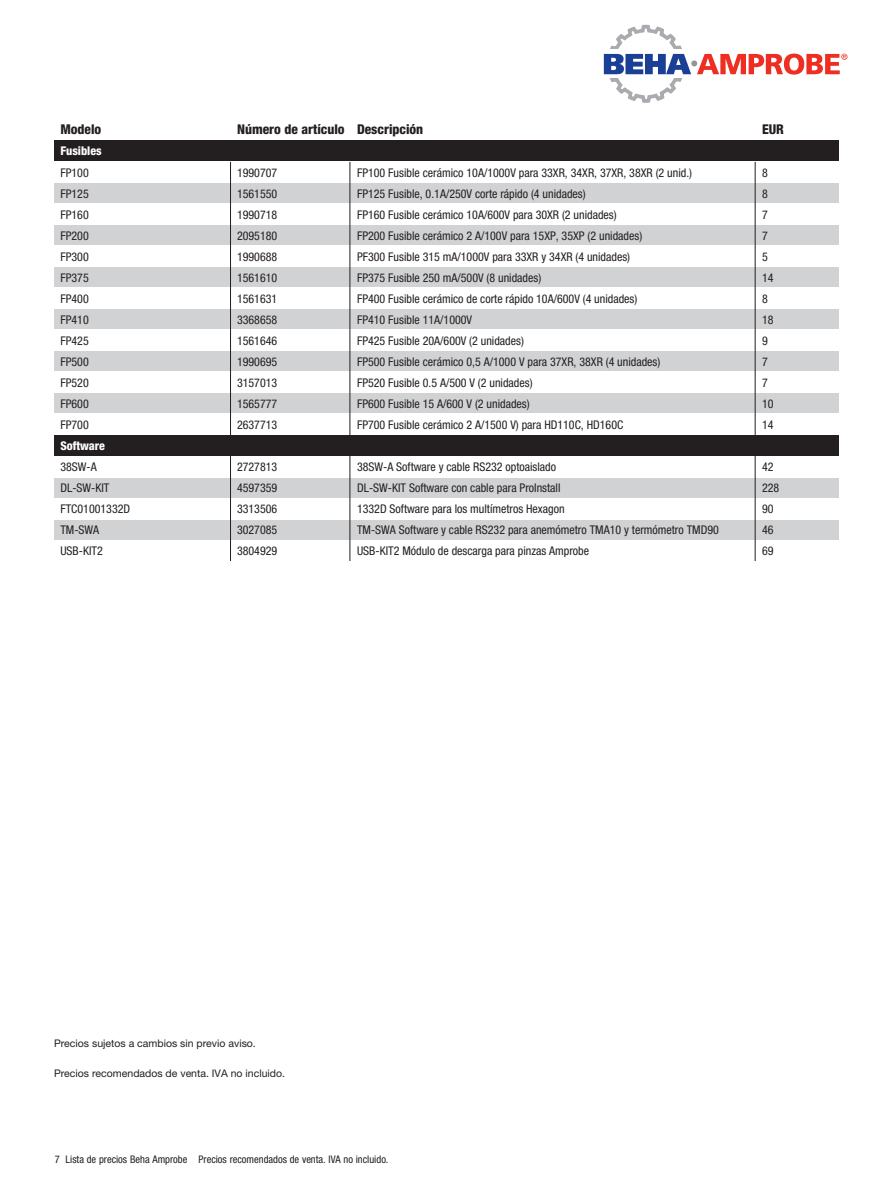
<style>
.page{position:relative;width:893px;height:1191px;background:#fff}
.page>*{position:absolute;margin:0;border:0;box-sizing:border-box;transform-origin:0 0}
.t1{font:800 condensed 13.5px "Helvetica Neue LT Pro";color:#231f20}
.t2{font:condensed 12px "Helvetica Neue LT Pro";color:#231f20}
.t3{font:800 condensed 12px "Helvetica Neue LT Pro";color:#fff}
.none{font:10.5px "Helvetica Neue LT Pro";color:#231f20}
.t4{font:condensed 10.5px "Helvetica Neue LT Pro";color:#231f20}
</style>
<div class="page">
<div style="left:54px;top:141px;width:785px;height:21px;background:#231f20"></div>
<div style="left:54px;top:183px;width:785px;height:21px;background:#d1d2d4"></div>
<div style="left:54px;top:225px;width:785px;height:21px;background:#d1d2d4"></div>
<div style="left:54px;top:267px;width:785px;height:21px;background:#d1d2d4"></div>
<div style="left:54px;top:309px;width:785px;height:21px;background:#d1d2d4"></div>
<div style="left:54px;top:351px;width:785px;height:21px;background:#d1d2d4"></div>
<div style="left:54px;top:393px;width:785px;height:21px;background:#d1d2d4"></div>
<div style="left:54px;top:435px;width:785px;height:21px;background:#231f20"></div>
<div style="left:54px;top:477px;width:785px;height:21px;background:#d1d2d4"></div>
<div style="left:54px;top:519px;width:785px;height:21px;background:#d1d2d4"></div>
<hr style="left:230px;top:456px;width:1px;height:105px;background:#231f20">
<hr style="left:230px;top:162px;width:1px;height:273px;background:#231f20">
<hr style="left:350px;top:456px;width:1px;height:105px;background:#231f20">
<hr style="left:350px;top:162px;width:1px;height:273px;background:#231f20">
<hr style="left:755px;top:456px;width:1px;height:105px;background:#231f20">
<hr style="left:755px;top:162px;width:1px;height:273px;background:#231f20">
<svg style="left:604px;top:24px;width:243px;height:79px"></svg>
<p class="t1" style="left:60px;top:121px;width:43px">Modelo</p>
<p class="t1" style="left:237px;top:121px;width:188px">Número de artículo Descripción</p>
<p class="t1" style="left:762px;top:121px;width:24px">EUR</p>
<p class="t3" style="left:60px;top:144px;width:43px">Fusibles</p>
<p class="t2" style="left:60px;top:165px;width:30px">FP100</p>
<p class="t2" style="left:237px;top:165px;width:42px">1990707</p>
<p class="t2" style="left:357px;top:165px;width:337px">FP100 Fusible cerámico 10A/1000V para 33XR, 34XR, 37XR, 38XR (2 unid.)</p>
<p class="t2" style="left:762px;top:165px;width:7px">8</p>
<p class="t2" style="left:60px;top:186px;width:30px">FP125</p>
<p class="t2" style="left:237px;top:186px;width:42px">1561550</p>
<p class="t2" style="left:357px;top:186px;width:230px">FP125 Fusible, 0.1A/250V corte rápido (4 unidades)</p>
<p class="t2" style="left:762px;top:186px;width:7px">8</p>
<p class="t2" style="left:60px;top:207px;width:30px">FP160</p>
<p class="t2" style="left:237px;top:207px;width:42px">1990718</p>
<p class="t2" style="left:357px;top:207px;width:261px">FP160 Fusible cerámico 10A/600V para 30XR (2 unidades)</p>
<p class="t2" style="left:762px;top:207px;width:7px">7</p>
<p class="t2" style="left:60px;top:228px;width:30px">FP200</p>
<p class="t2" style="left:237px;top:228px;width:42px">2095180</p>
<p class="t2" style="left:357px;top:228px;width:287px">FP200 Fusible cerámico 2 A/100V para 15XP, 35XP (2 unidades)</p>
<p class="t2" style="left:762px;top:228px;width:7px">7</p>
<p class="t2" style="left:60px;top:249px;width:30px">FP300</p>
<p class="t2" style="left:237px;top:249px;width:42px">1990688</p>
<p class="t2" style="left:357px;top:249px;width:275px">PF300 Fusible 315 mA/1000V para 33XR y 34XR (4 unidades)</p>
<p class="t2" style="left:762px;top:249px;width:7px">5</p>
<p class="t2" style="left:60px;top:270px;width:30px">FP375</p>
<p class="t2" style="left:237px;top:270px;width:42px">1561610</p>
<p class="t2" style="left:357px;top:270px;width:186px">FP375 Fusible 250 mA/500V (8 unidades)</p>
<p class="t2" style="left:762px;top:270px;width:13px">14</p>
<p class="t2" style="left:60px;top:291px;width:30px">FP400</p>
<p class="t2" style="left:237px;top:291px;width:42px">1561631</p>
<p class="t2" style="left:357px;top:291px;width:282px">FP400 Fusible cerámico de corte rápido 10A/600V (4 unidades)</p>
<p class="t2" style="left:762px;top:291px;width:7px">8</p>
<p class="t2" style="left:60px;top:312px;width:30px">FP410</p>
<p class="t2" style="left:237px;top:312px;width:42px">3368658</p>
<p class="t2" style="left:357px;top:312px;width:117px">FP410 Fusible 11A/1000V</p>
<p class="t2" style="left:762px;top:312px;width:13px">18</p>
<p class="t2" style="left:60px;top:333px;width:30px">FP425</p>
<p class="t2" style="left:237px;top:333px;width:42px">1561646</p>
<p class="t2" style="left:357px;top:333px;width:168px">FP425 Fusible 20A/600V (2 unidades)</p>
<p class="t2" style="left:762px;top:333px;width:7px">9</p>
<p class="t2" style="left:60px;top:354px;width:30px">FP500</p>
<p class="t2" style="left:237px;top:354px;width:42px">1990695</p>
<p class="t2" style="left:357px;top:354px;width:305px">FP500 Fusible cerámico 0,5 A/1000 V para 37XR, 38XR (4 unidades)</p>
<p class="t2" style="left:762px;top:354px;width:7px">7</p>
<p class="t2" style="left:60px;top:375px;width:30px">FP520</p>
<p class="t2" style="left:237px;top:375px;width:42px">3157013</p>
<p class="t2" style="left:357px;top:375px;width:177px">FP520 Fusible 0.5 A/500 V (2 unidades)</p>
<p class="t2" style="left:762px;top:375px;width:7px">7</p>
<p class="t2" style="left:60px;top:396px;width:30px">FP600</p>
<p class="t2" style="left:237px;top:396px;width:42px">1565777</p>
<p class="t2" style="left:357px;top:396px;width:174px">FP600 Fusible 15 A/600 V (2 unidades)</p>
<p class="t2" style="left:762px;top:396px;width:13px">10</p>
<p class="t2" style="left:60px;top:417px;width:30px">FP700</p>
<p class="t2" style="left:237px;top:417px;width:42px">2637713</p>
<p class="t2" style="left:357px;top:417px;width:268px">FP700 Fusible cerámico 2 A/1500 V) para HD110C, HD160C</p>
<p class="t2" style="left:762px;top:417px;width:13px">14</p>
<p class="t3" style="left:60px;top:438px;width:46px">Software</p>
<p class="t2" style="left:60px;top:459px;width:38px">38SW-A</p>
<p class="t2" style="left:237px;top:459px;width:42px">2727813</p>
<p class="t2" style="left:357px;top:459px;width:201px">38SW-A Software y cable RS232 optoaislado</p>
<p class="t2" style="left:762px;top:459px;width:13px">42</p>
<p class="t2" style="left:60px;top:480px;width:51px">DL-SW-KIT</p>
<p class="t2" style="left:237px;top:480px;width:42px">4597359</p>
<p class="t2" style="left:357px;top:480px;width:205px">DL-SW-KIT Software con cable para ProInstall</p>
<p class="t2" style="left:762px;top:480px;width:19px">228</p>
<p class="t2" style="left:60px;top:501px;width:71px">FTC01001332D</p>
<p class="t2" style="left:237px;top:501px;width:42px">3313506</p>
<p class="t2" style="left:357px;top:501px;width:209px">1332D Software para los multímetros Hexagon</p>
<p class="t2" style="left:762px;top:501px;width:13px">90</p>
<p class="t2" style="left:60px;top:522px;width:40px">TM-SWA</p>
<p class="t2" style="left:237px;top:522px;width:42px">3027085</p>
<p class="t2" style="left:357px;top:522px;width:363px">TM-SWA Software y cable RS232 para anemómetro TMA10 y termómetro TMD90</p>
<p class="t2" style="left:762px;top:522px;width:13px">46</p>
<p class="t2" style="left:60px;top:543px;width:44px">USB-KIT2</p>
<p class="t2" style="left:237px;top:543px;width:42px">3804929</p>
<p class="t2" style="left:357px;top:543px;width:234px">USB-KIT2 Módulo de descarga para pinzas Amprobe</p>
<p class="t2" style="left:762px;top:543px;width:13px">69</p>
<p class="none" style="left:54px;top:1036px;width:203px">Precios sujetos a cambios sin previo aviso.</p>
<p class="none" style="left:54px;top:1066px;width:233px">Precios recomendados de venta. IVA no incluido.</p>
<p class="t4" style="left:55px;top:1153px;width:335px">7 Lista de precios Beha Amprobe Precios recomendados de venta. IVA no incluido.</p>
</div>
